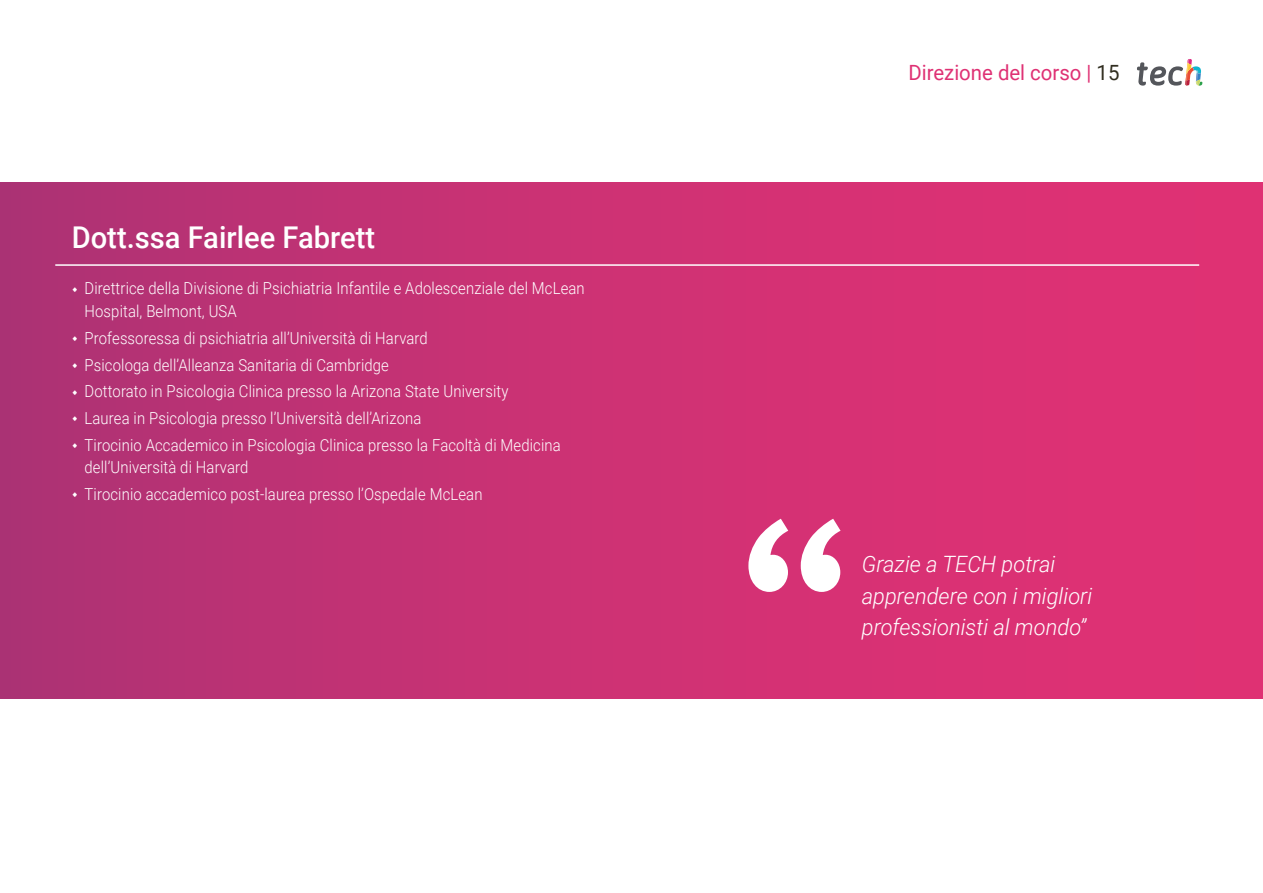
<style>
.page{position:relative;width:1263px;height:893px;background:#fff}
.page>*{position:absolute;margin:0;border:0;box-sizing:border-box;transform-origin:0 0}
.t1{font:500 30px "Roboto";color:#fff}
.t2{font:italic 300 22.5px/31.5px "Roboto";color:#fff}
.t3{font:21px "Roboto";color:#df3174}
.t4{font:300 16.5px/26.7px "Roboto";letter-spacing:.01em;color:#fff;scale:.9 1}
.s1{color:#312e20}
</style>
<div class="page">
<div style="left:0;top:182px;width:1263px;height:516px;background:linear-gradient(to right,#b13274,#e63174)"></div>
<hr style="left:55px;top:264px;width:1144px;height:2px;background:#fff">
<svg style="left:748px;top:519px;width:92px;height:73px"></svg>
<svg style="left:1137px;top:59px;width:65px;height:27px"></svg>
<svg style="left:73px;top:287px;width:4px;height:5px"></svg>
<svg style="left:73px;top:336px;width:4px;height:5px"></svg>
<svg style="left:73px;top:363px;width:4px;height:5px"></svg>
<svg style="left:73px;top:390px;width:4px;height:5px"></svg>
<svg style="left:73px;top:416px;width:4px;height:5px"></svg>
<svg style="left:73px;top:443px;width:4px;height:5px"></svg>
<svg style="left:73px;top:492px;width:4px;height:5px"></svg>
<h1 class="t1" style="left:72px;top:216px;width:305px">Dott.ssa Fairlee Fabrett</h1>
<p class="t4" style="left:85px;top:277px;width:557px;line-height:22.5px">Direttrice della Divisione di Psichiatria Infantile e Adolescenziale del McLean<br>Hospital, Belmont, USA</p>
<p class="t4" style="left:85px;top:324px;width:531px">Professoressa di psichiatria all’Università di Harvard<br>Psicologa dell’Alleanza Sanitaria di Cambridge<br>Dottorato in Psicologia Clinica presso la Arizona State University<br>Laurea in Psicologia presso l’Università dell’Arizona<br>Tirocinio Accademico in Psicologia Clinica presso la Facoltà di Medicina</p>
<p class="t4" style="left:85px;top:453px;width:444px">dell’Università di Harvard<br>Tirocinio accademico post-laurea presso l’Ospedale McLean</p>
<p class="t3" style="left:908px;top:57px;width:213px">Direzione del corso | <span class="s1">15</span></p>
<h2 class="t2" style="left:862px;top:548px;width:232px">Grazie a TECH potrai apprendere con i migliori professionisti al mondo”</h2>
</div>
